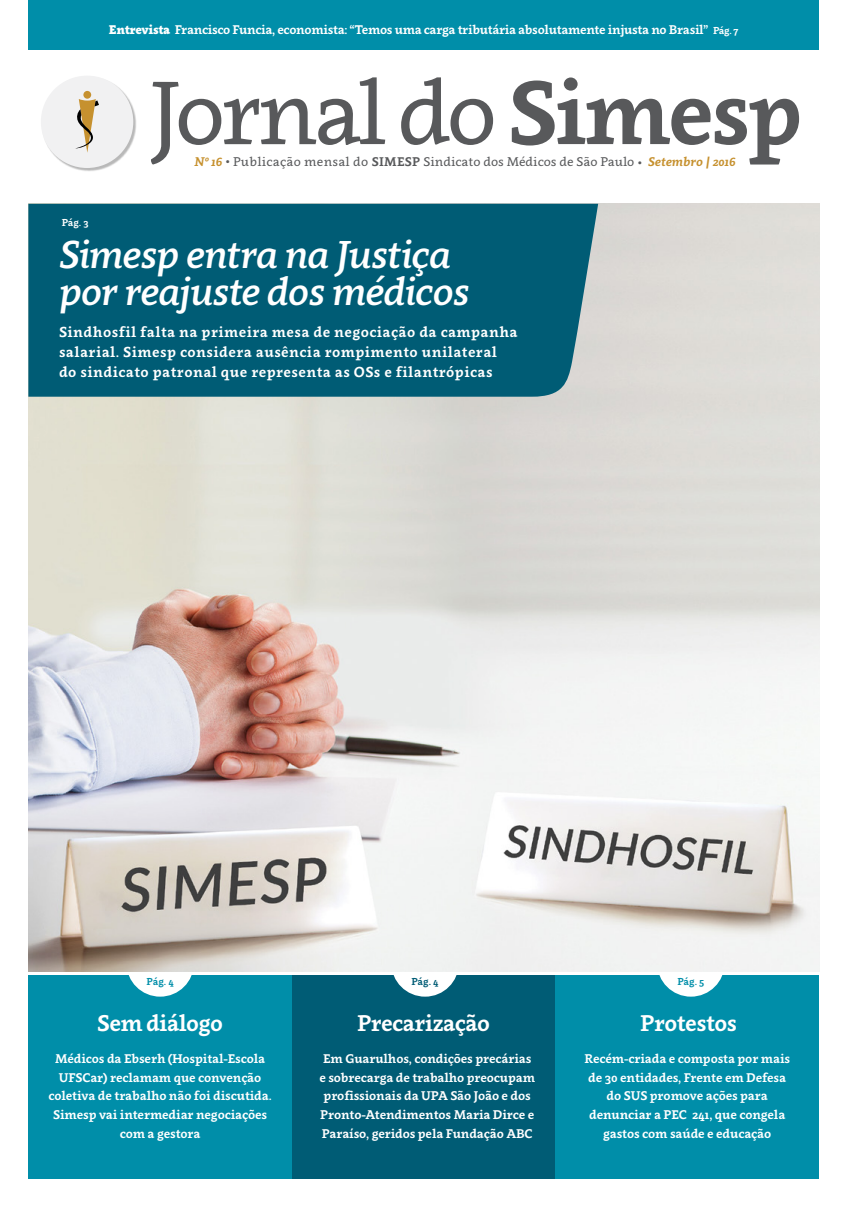
<style>
.page{position:relative;width:851px;height:1205px;background:#fff}
.page>*{position:absolute;margin:0;border:0;box-sizing:border-box;transform-origin:0 0}
.t1{font:88.88px "Clavo";letter-spacing:-.06em;color:#58595b}
.t2{font:italic 500 38.5px/36.8px "Clavo";letter-spacing:-.03em;color:#fff}
.t3{font:700 22.5px "Clavo";letter-spacing:-.03em;color:#fff}
.t4{font:700 14.38px/20px "Clavo";letter-spacing:.03em;color:#fff}
.t5{font:700 12.5px/18.8px "Clavo";letter-spacing:-.01em;color:#fff;text-align:center}
.t6{font:12.5px "Clavo";color:#58595b}
.t7{font:italic 700 12.5px "Clavo";color:#c6912f}
.t8{font:700 10px "Clavo";letter-spacing:-.015em;color:#008ea9}
.t9{font:700 10px "Clavo";color:#005c75}
.t10{font:700 10px "Clavo";color:#fff}
.s1{font-weight:900}
.s2{font-size:10px}
.s3{font-weight:700}
.s4{font-weight:700;font-style:italic;color:#c6912f}
.s5{font-style:italic}
</style>
<div class="page">
<div style="left:28px;top:975px;width:264px;height:203px;background:#008ea9"></div>
<div style="left:292px;top:975px;width:263px;height:203px;background:#005c75"></div>
<div style="left:555px;top:975px;width:264px;height:203px;background:#008ea9"></div>
<div style="left:126px;top:929px;width:68px;height:67px;background:#fff;border-radius:50%"></div>
<div style="left:391px;top:929px;width:67px;height:67px;background:#fff;border-radius:50%"></div>
<div style="left:657px;top:929px;width:67px;height:67px;background:#fff;border-radius:50%"></div>
<img style="left:28px;top:204px;width:791px;height:767px">
<div style="left:28px;top:204px;width:570px;height:193px;background:#005c75"></div>
<div style="left:28px;top:0;width:791px;height:49px;background:#008ea9"></div>
<div style="left:42px;top:77px;width:95px;height:94px;background:#000;opacity:.28"></div>
<div style="left:41px;top:76px;width:92px;height:92px;background:#f1f1f2;border-radius:50%"></div>
<div style="left:83px;top:91px;width:8px;height:8px;background:#c6912f;border-radius:50%"></div>
<svg style="left:75px;top:99px;width:24px;height:54px"></svg>
<p class="t5" style="left:109px;top:20px;width:631px"><span class="s1">Entrevista</span> Francisco Funcia, economista: “Temos uma carga tributária absolutamente injusta no Brasil” <span class="s2">Pág. 7</span></p>
<p class="t10" style="left:62px;top:215px;width:29px">Pág. 3</p>
<h1 class="t1" style="left:150px;top:51px;width:653px">Jornal do <span class="s3">Simesp</span></h1>
<p class="t6" style="left:194px;top:152px;width:449px"><span class="s4">Nº 16</span> <span class="s5">•</span> Publicação mensal do <span class="s3">SIMESP</span> Sindicato dos Médicos de São Paulo •</p>
<p class="t7" style="left:648px;top:152px;width:89px">Setembro | 2016</p>
<h2 class="t2" style="left:59px;top:235px;width:412px">Simesp entra na Justiça por reajuste dos médicos</h2>
<p class="t4" style="left:59px;top:321px;width:460px">Sindhosfil falta na primeira mesa de negociação da campanha salarial. Simesp considera ausência rompimento unilateral do sindicato patronal que representa as OSs e filantrópicas</p>
<p class="t8" style="left:146px;top:975px;width:29px">Pág. 4</p>
<p class="t9" style="left:411px;top:975px;width:29px">Pág. 4</p>
<p class="t8" style="left:677px;top:975px;width:28px">Pág. 5</p>
<h3 class="t3" style="left:97px;top:1006px;width:127px">Sem diálogo</h3>
<p class="t5" style="left:49px;top:1048px;width:225px">Médicos da Ebserh (Hospital-Escola<br>UFSCar) reclamam que convenção coletiva de trabalho não foi discutida.<br>Simesp vai intermediar negociações com a gestora</p>
<h3 class="t3" style="left:357px;top:1006px;width:134px">Precarização</h3>
<p class="t5" style="left:319px;top:1048px;width:217px">Em Guarulhos, condições precárias e sobrecarga de trabalho preocupam profissionais da UPA São João e dos Pronto-Atendimentos Maria Dirce e Paraíso, geridos pela Fundação ABC</p>
<h3 class="t3" style="left:640px;top:1006px;width:98px">Protestos</h3>
<p class="t5" style="left:584px;top:1048px;width:207px">Recém-criada e composta por mais de 30 entidades, Frente em Defesa do SUS promove ações para denunciar a PEC 241, que congela gastos com saúde e educação</p>
</div>
